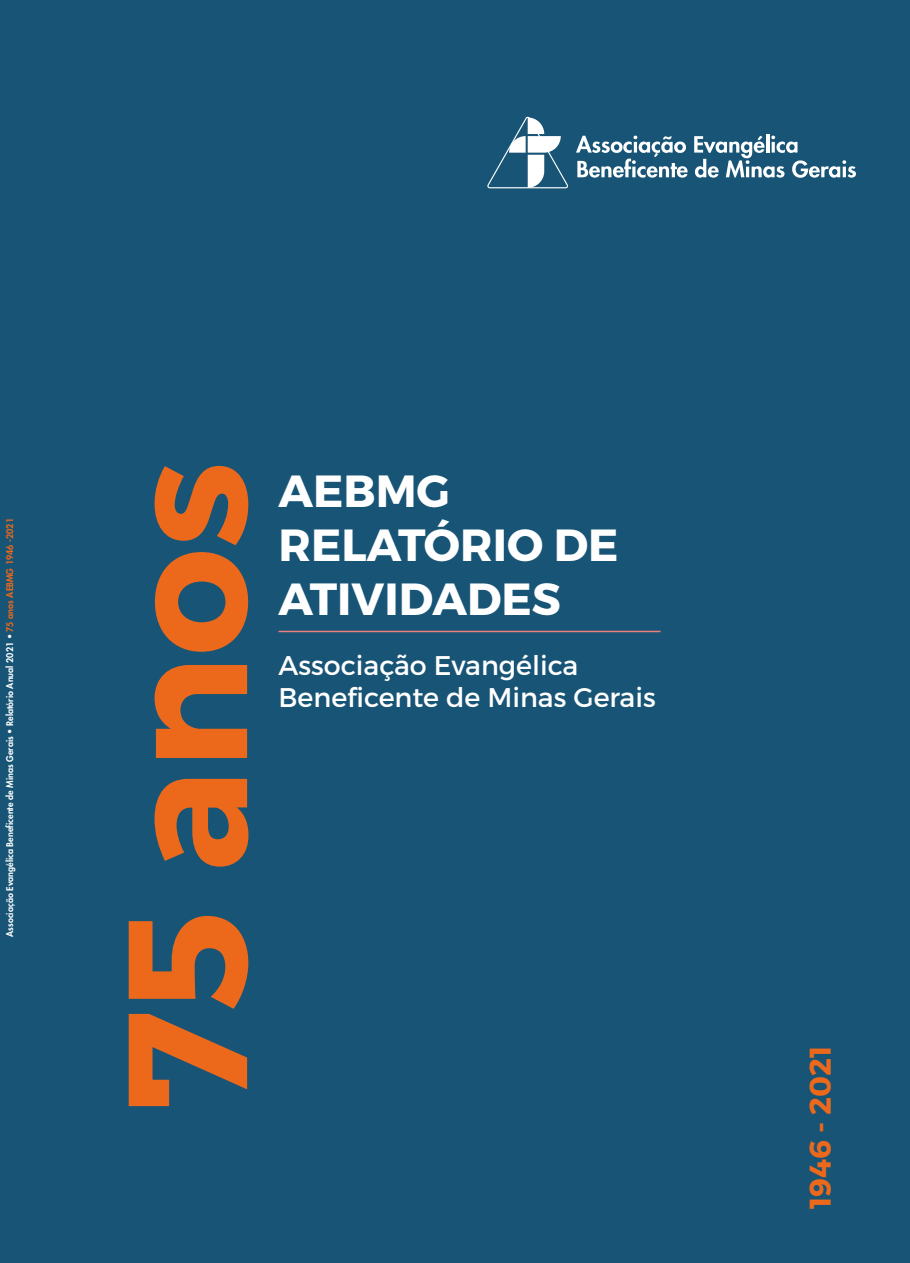
<style>
.page{position:relative;width:910px;height:1263px;background:#175475}
.page>*{position:absolute;margin:0;border:0;box-sizing:border-box;transform-origin:0 0}
.t1{font:700 169.2px "Montserrat";color:#ec691c}
.t2{font:700 45px/54px "Montserrat";color:#fff}
.t3{font:700 30px "Montserrat";color:#ec691c}
.t4{font:27px/32.4px "Montserrat";color:#fff}
.t5{font:800 9px "Futura";color:#fff}
.s1{color:#ec691c}
</style>
<div class="page">
<hr style="left:279px;top:631px;width:381px;height:1px;background:#ef7f7d">
<svg style="left:487px;top:117px;width:82px;height:71px"></svg>
<hr style="left:766px;top:134px;width:3px;height:19px;background:#fff">
<svg style="left:576px;top:136px;width:112px;height:42px"></svg>
<svg style="left:694px;top:136px;width:162px;height:42px"></svg>
<p class="t5" style="left:4px;top:937px;width:420px;rotate:-90deg">Associação Evangélica Beneficente de Minas Gerais • Relatório Anual 2021 • <span class="s1">75 anos AEBMG 1946 -2021</span></p>
<h1 class="t1" style="left:82px;top:1112px;width:652px;rotate:-90deg">75 anos</h1>
<h2 class="t2" style="left:279px;top:465px;width:342px">AEBMG<br>RELATÓRIO DE<br>ATIVIDADES</h2>
<h3 class="t4" style="left:279px;top:649px;width:379px">Associação Evangélica<br>Beneficente de Minas Gerais</h3>
<h3 class="t3" style="left:802px;top:1209px;width:165px;rotate:-90deg">1946 - 2021</h3>
</div>
